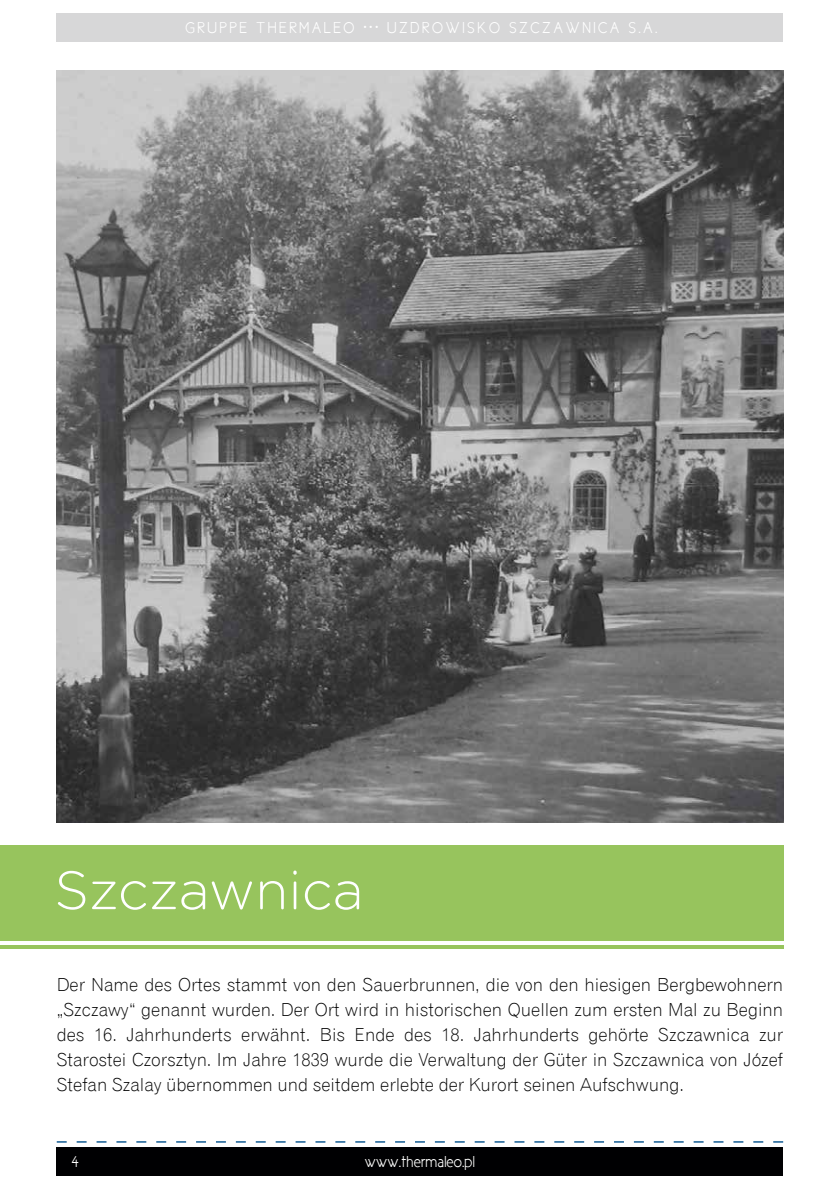
<style>
.page{position:relative;width:840px;height:1191px;background:#fff}
.page>*{position:absolute;margin:0;border:0;box-sizing:border-box;transform-origin:0 0}
.t1{font:300 54px "Gotham Rounded";color:#fff}
.t2{font:18px/25px "Gothic 720 Lt EU";color:#000;text-align:justify}
.t3{font:16px "Cicle Semi";letter-spacing:.15em;color:#fff}
.t4{font:16px "Cicle Semi";color:#fff}
</style>
<div class="page">
<svg style="left:57px;top:1141px;width:725px;height:1px"></svg>
<div style="left:57px;top:1146px;width:725px;height:29px;background:#000002"></div>
<div style="left:57px;top:14px;width:725px;height:28px;background:#d7d7d8"></div>
<img style="left:57px;top:71px;width:725px;height:751px">
<div style="left:0;top:845px;width:782px;height:96px;background:#97c45d"></div>
<hr style="left:0;top:945px;width:782px;height:4px;background:#97c45d">
<p class="t3" style="left:185px;top:20px;width:473px">GRUPPE THERMALEO ••• UZDROWISKO SZCZAWNICA S.A.</p>
<h1 class="t1" style="left:54px;top:854px;width:310px">Szczawnica</h1>
<p class="t2" style="left:57px;top:972px;width:727px">Der Name des Ortes stammt von den Sauerbrunnen, die von den hiesigen Bergbewohnern „Szczawy“ genannt wurden. Der Ort wird in historischen Quellen zum ersten Mal zu Beginn des 16. Jahrhunderts erwähnt. Bis Ende des 18. Jahrhunderts gehörte Szczawnica zur Starostei Czorsztyn. Im Jahre 1839 wurde die Verwaltung der Güter in Szczawnica von Józef Stefan Szalay übernommen und seitdem erlebte der Kurort seinen Aufschwung.</p>
<p class="t3" style="left:71px;top:1152px;width:9px">4</p>
<p class="t4" style="left:365px;top:1152px;width:112px">www.thermaleo.pl</p>
</div>
